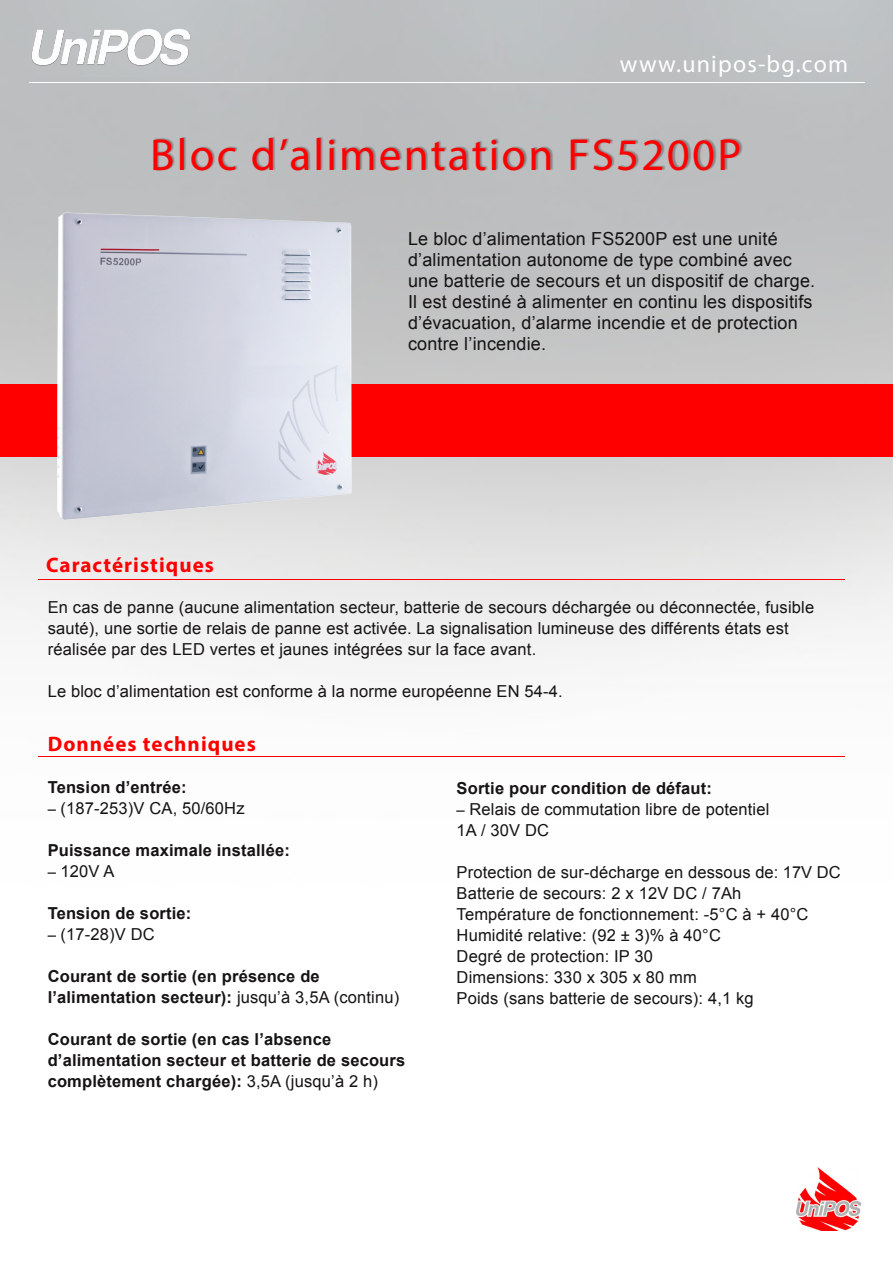
<style>
.page{position:relative;width:893px;height:1263px;background:#fff}
.page>*{position:absolute;margin:0;border:0;box-sizing:border-box;transform-origin:0 0}
.t1{font:45px "Myriad Pro";letter-spacing:.05em;color:#f00}
.t2{font:24px "Myriad Pro";letter-spacing:.05em;color:#fff}
.t3{font:700 21px "Myriad Pro";letter-spacing:.05em;color:#f00}
.t4{font:18px/21px "Arial";letter-spacing:.01em;color:#151314}
.t5{font:16.5px/21px "Arial";letter-spacing:.01em;color:#151314}
.t6{font:700 16.5px/21px "Arial";letter-spacing:.01em;color:#151314}
.s1{font-size:15px}
.s2{font-weight:400}
</style>
<div class="page">
<img style="left:0;top:0;width:892px;height:1231px">
<img style="left:4px;top:0;width:229px;height:111px">
<hr style="left:30px;top:82px;width:835px;height:1px;background:#fff">
<hr style="left:38px;top:579px;width:807px;height:1px;background:#f00">
<hr style="left:38px;top:756px;width:807px;height:1px;background:#f00">
<div style="left:154px;top:137px;width:588px;height:35px;background:#231f20;opacity:.35"></div>
<div style="left:0;top:384px;width:893px;height:73px;background:#f00"></div>
<img style="left:796px;top:1167px;width:65px;height:63px">
<img style="left:0;top:191px;width:473px;height:363px">
<h2 class="t2" style="left:620px;top:49px;width:230px">www.unipos-bg.com</h2>
<h1 class="t1" style="left:150px;top:127px;width:593px">Bloc d’alimentation FS5200P</h1>
<p class="t4" style="left:408px;top:228px;width:409px">Le bloc d’alimentation FS5200P est une unité d’alimentation autonome de type combiné avec une batterie de secours et un dispositif de charge.<br>Il est destiné à alimenter en continu les dispositifs d’évacuation, d’alarme incendie et de protection contre l’incendie.</p>
<p class="t3" style="left:46px;top:551px;width:169px">Caractéristiques</p>
<p class="t5" style="left:48px;top:596px;width:768px">En cas de panne (aucune alimentation secteur, batterie de secours déchargée ou déconnectée, fusible sauté), une sortie de relais de panne est activée. La signalisation lumineuse des différents états est réalisée par des LED vertes et jaunes intégrées sur la face avant.</p>
<p class="t5" style="left:48px;top:680px;width:517px">Le bloc d’alimentation est conforme à la norme européenne EN 54-4.</p>
<p class="t3" style="left:48px;top:730px;width:210px">Données techniques</p>
<p class="t6" style="left:48px;top:777px;width:140px">Tension d’entrée:</p>
<p class="t5" style="left:48px;top:797px;width:198px"><span class="s1">–</span> (187-253)V CA, 50/60Hz</p>
<p class="t6" style="left:48px;top:840px;width:244px">Puissance maximale installée:</p>
<p class="t5" style="left:48px;top:860px;width:68px"><span class="s1">–</span> 120V A</p>
<p class="t6" style="left:48px;top:903px;width:145px">Tension de sortie:</p>
<p class="t5" style="left:48px;top:923px;width:109px"><span class="s1">–</span> (17-28)V DC</p>
<p class="t6" style="left:48px;top:966px;width:353px">Courant de sortie (en présence de l’alimentation secteur): <span class="s2">jusqu’à 3,5A (continu)</span></p>
<p class="t6" style="left:48px;top:1029px;width:359px">Courant de sortie (en cas l’absence d’alimentation secteur et batterie de secours complètement chargée): <span class="s2">3,5A (jusqu’à 2 h)</span></p>
<p class="t6" style="left:457px;top:778px;width:257px">Sortie pour condition de défaut:</p>
<p class="t5" style="left:457px;top:799px;width:314px"><span class="s1">–</span> Relais de commutation libre de potentiel<br>1A / 30V DC</p>
<p class="t5" style="left:457px;top:862px;width:385px">Protection de sur-décharge en dessous de: 17V DC Batterie de secours: 2 x 12V DC / 7Ah<br>Température de fonctionnement: -5°С à + 40°С Humidité relative: (92 ± 3)% à 40°С<br>Degré de protection: IP 30<br>Dimensions: 330 x 305 x 80 mm<br>Poids (sans batterie de secours): 4,1 kg</p>
</div>
